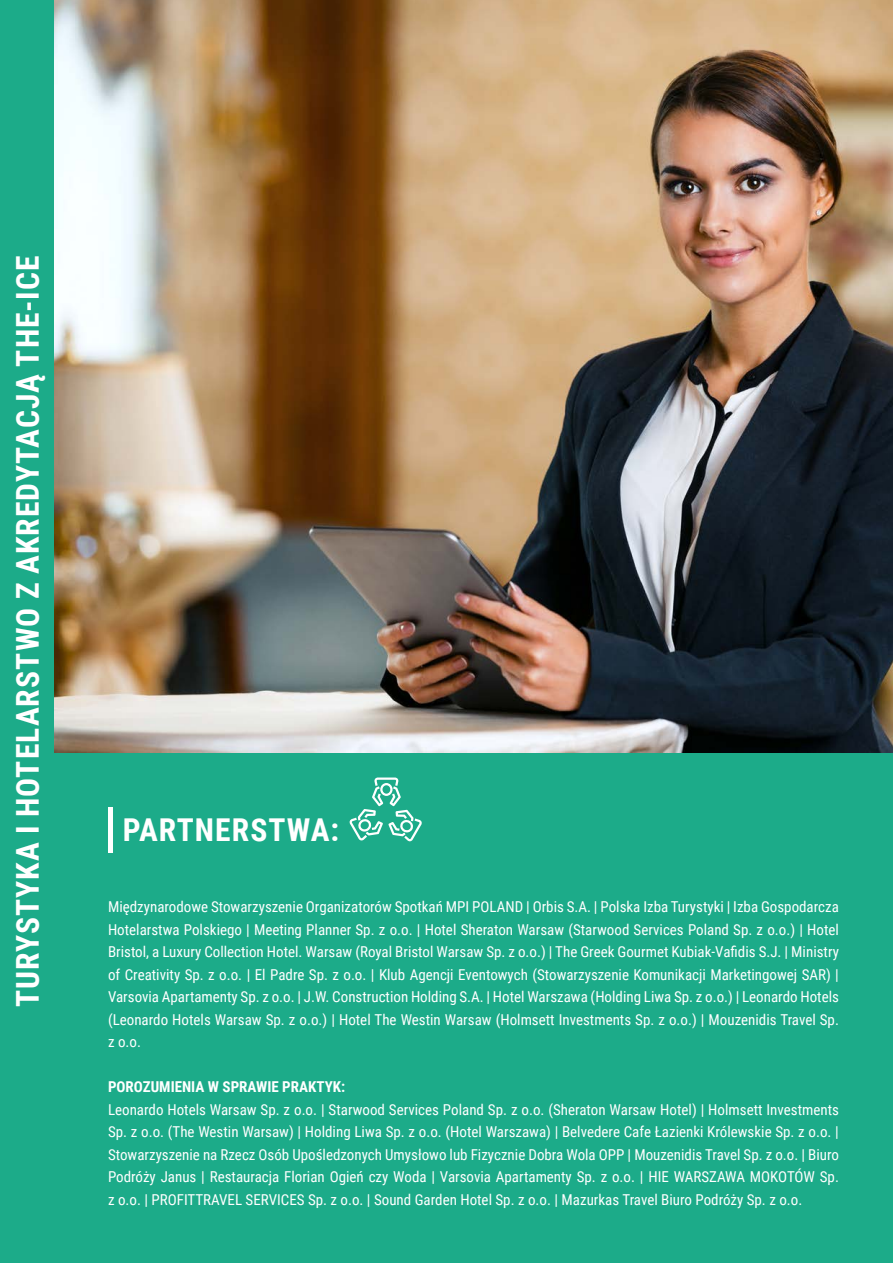
<style>
.page{position:relative;width:893px;height:1263px;background:#fff}
.page>*{position:absolute;margin:0;border:0;box-sizing:border-box;transform-origin:0 0}
.t1{font:700 31.5px "Roboto Condensed";letter-spacing:.035em;color:#fff}
.t2{font:15px/22.5px "Roboto Condensed";color:#fff;text-align:justify}
.t3{font:700 15px "Roboto Condensed";color:#fff}
</style>
<div class="page">
<div style="left:0;top:0;width:54px;height:1263px;background:#1cab89"></div>
<img style="left:54px;top:0;width:839px;height:754px">
<div style="left:54px;top:754px;width:839px;height:509px;background:#1cab89"></div>
<div style="left:108px;top:807px;width:5px;height:45px;background:#fff"></div>
<svg style="left:349px;top:777px;width:73px;height:64px"></svg>
<p class="t1" style="left:6px;top:1007px;width:753px;rotate:-90deg">TURYSTYKA I HOTELARSTWO Z AKREDYTACJĄ THE-ICE</p>
<p class="t1" style="left:123px;top:808px;width:218px">PARTNERSTWA:</p>
<p class="t2" style="left:108px;top:895px;width:732px">Międzynarodowe Stowarzyszenie Organizatorów Spotkań MPI POLAND | Orbis S.A. | Polska Izba Turystyki | Izba Gospodarcza Hotelarstwa Polskiego | Meeting Planner Sp. z o.o. | Hotel Sheraton Warsaw (Starwood Services Poland Sp. z o.o.) | Hotel Bristol, a Luxury Collection Hotel. Warsaw (Royal Bristol Warsaw Sp. z o.o.) | The Greek Gourmet Kubiak-Vafidis S.J. | Ministry of Creativity Sp. z o.o. | El Padre Sp. z o.o. | Klub Agencji Eventowych (Stowarzyszenie Komunikacji Marketingowej SAR) | Varsovia Apartamenty Sp. z o.o. | J.W. Construction Holding S.A. | Hotel Warszawa (Holding Liwa Sp. z o.o.) | Leonardo Hotels (Leonardo Hotels Warsaw Sp. z o.o.) | Hotel The Westin Warsaw (Holmsett Investments Sp. z o.o.) | Mouzenidis Travel Sp. z o.o.</p>
<p class="t3" style="left:108px;top:1076px;width:239px">POROZUMIENIA W SPRAWIE PRAKTYK:</p>
<p class="t2" style="left:108px;top:1098px;width:732px">Leonardo Hotels Warsaw Sp. z o.o. | Starwood Services Poland Sp. z o.o. (Sheraton Warsaw Hotel) | Holmsett Investments Sp. z o.o. (The Westin Warsaw) | Holding Liwa Sp. z o.o. (Hotel Warszawa) | Belvedere Cafe Łazienki Królewskie Sp. z o.o. | Stowarzyszenie na Rzecz Osób Upośledzonych Umysłowo lub Fizycznie Dobra Wola OPP | Mouzenidis Travel Sp. z o.o. | Biuro Podróży Janus | Restauracja Florian Ogień czy Woda | Varsovia Apartamenty Sp. z o.o. | HIE WARSZAWA MOKOTÓW Sp. z o.o. | PROFITTRAVEL SERVICES Sp. z o.o. | Sound Garden Hotel Sp. z o.o. | Mazurkas Travel Biuro Podróży Sp. z o.o.</p>
</div>
